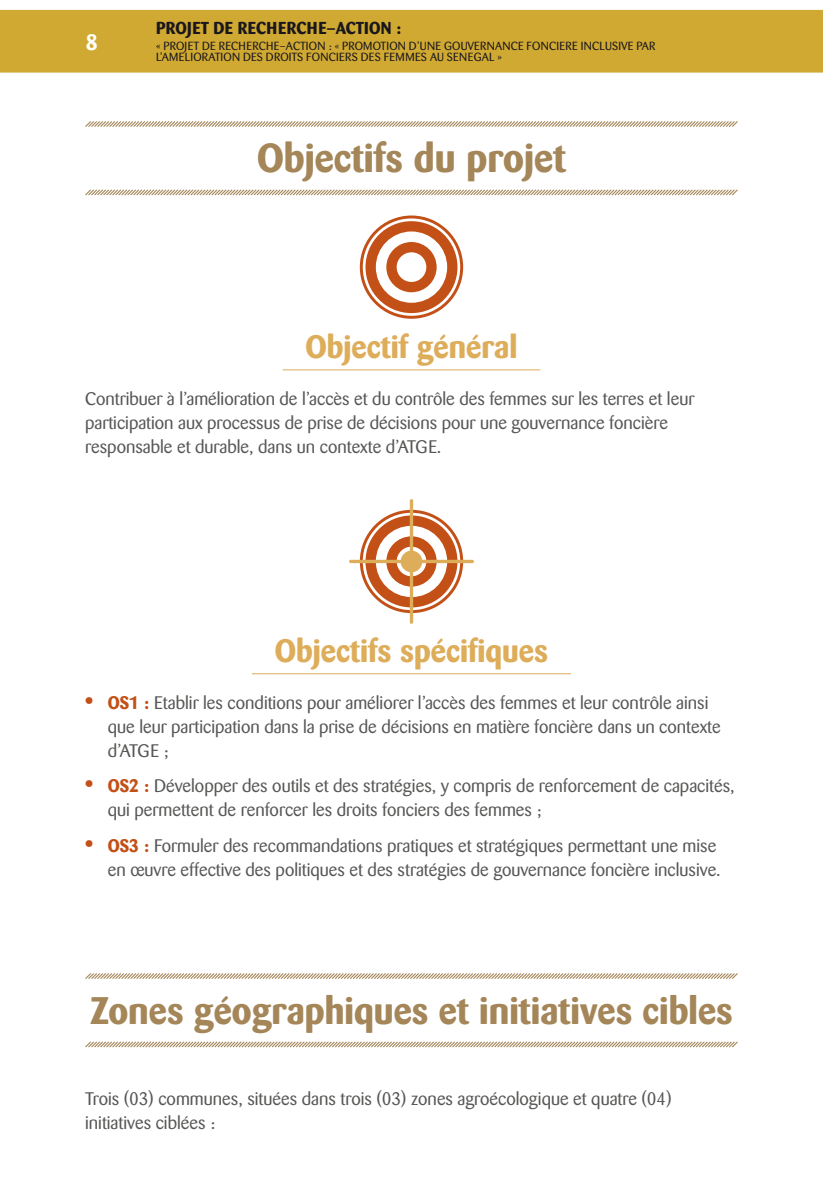
<style>
.page{position:relative;width:823px;height:1191px;background:#fff}
.page>*{position:absolute;margin:0;border:0;box-sizing:border-box;transform-origin:0 0}
.t1{font:700 40px "Barmeno";color:#a48659}
.t2{font:700 38px "Barmeno";color:#a48659}
.t3{font:700 32px "Barmeno";color:#ddad5a}
.t4{font:700 22px "Barmeno";color:#fff}
.t5{font:18px/24px "Barmeno";color:#575756}
.t6{font:700 17.2px "Barmeno";letter-spacing:.02em;color:#1a171c}
.t7{font:11.6px/10.8px "Barmeno";letter-spacing:.02em;color:#1a171c}
.s1{font-weight:700;font-size:24px;color:#c35017}
.s2{font-weight:700;color:#c35017}
</style>
<div class="page">
<div style="left:0;top:10px;width:822px;height:63px;background:#d0a933"></div>
<svg style="left:85px;top:121px;width:653px;height:6px"></svg>
<svg style="left:85px;top:189px;width:653px;height:7px"></svg>
<hr style="left:282px;top:369px;width:258px;height:1px;background:#ddad5a">
<hr style="left:252px;top:673px;width:318px;height:1px;background:#ddad5a">
<svg style="left:359px;top:215px;width:104px;height:104px"></svg>
<svg style="left:349px;top:499px;width:124px;height:125px"></svg>
<svg style="left:85px;top:973px;width:653px;height:6px"></svg>
<svg style="left:85px;top:1041px;width:653px;height:7px"></svg>
<p class="t4" style="left:86px;top:29px;width:13px">8</p>
<p class="t6" style="left:156px;top:18px;width:246px">PROJET DE RECHERCHE–ACTION :</p>
<p class="t7" style="left:156px;top:41px;width:500px">« PROJET DE RECHERCHE–ACTION : « PROMOTION D’UNE GOUVERNANCE FONCIERE INCLUSIVE PAR<br>L’AMELIORATION DES DROITS FONCIERS DES FEMMES AU SENEGAL »</p>
<h1 class="t1" style="left:257px;top:134px;width:310px">Objectifs du projet</h1>
<h3 class="t3" style="left:305px;top:328px;width:214px">Objectif général</h3>
<p class="t5" style="left:85px;top:387px;width:610px">Contribuer à l’amélioration de l’accès et du contrôle des femmes sur les terres et leur participation aux processus de prise de décisions pour une gouvernance foncière responsable et durable, dans un contexte d’ATGE.</p>
<h3 class="t3" style="left:274px;top:631px;width:275px">Objectifs spécifiques</h3>
<p class="t5" style="left:108px;top:691px;width:614px;text-indent:-23px"><span class="s1">•</span> <span class="s2">OS1 :</span> Etablir les conditions pour améliorer l’accès des femmes et leur contrôle ainsi que leur participation dans la prise de décisions en matière foncière dans un contexte d’ATGE ;</p>
<p class="t5" style="left:108px;top:774px;width:628px;text-indent:-23px"><span class="s1">•</span> <span class="s2">OS2 :</span> Développer des outils et des stratégies, y compris de renforcement de capacités, qui permettent de renforcer les droits fonciers des femmes ;</p>
<p class="t5" style="left:85px;top:833px;width:636px;text-align:right"><span class="s1">•</span> <span class="s2">OS3 :</span> Formuler des recommandations pratiques et stratégiques permettant une mise en œuvre effective des politiques et des stratégies de gouvernance foncière inclusive.</p>
<h2 class="t2" style="left:90px;top:988px;width:644px">Zones géographiques et initiatives cibles</h2>
<p class="t5" style="left:85px;top:1087px;width:587px">Trois (03) communes, situées dans trois (03) zones agroécologique et quatre (04) initiatives ciblées :</p>
</div>
